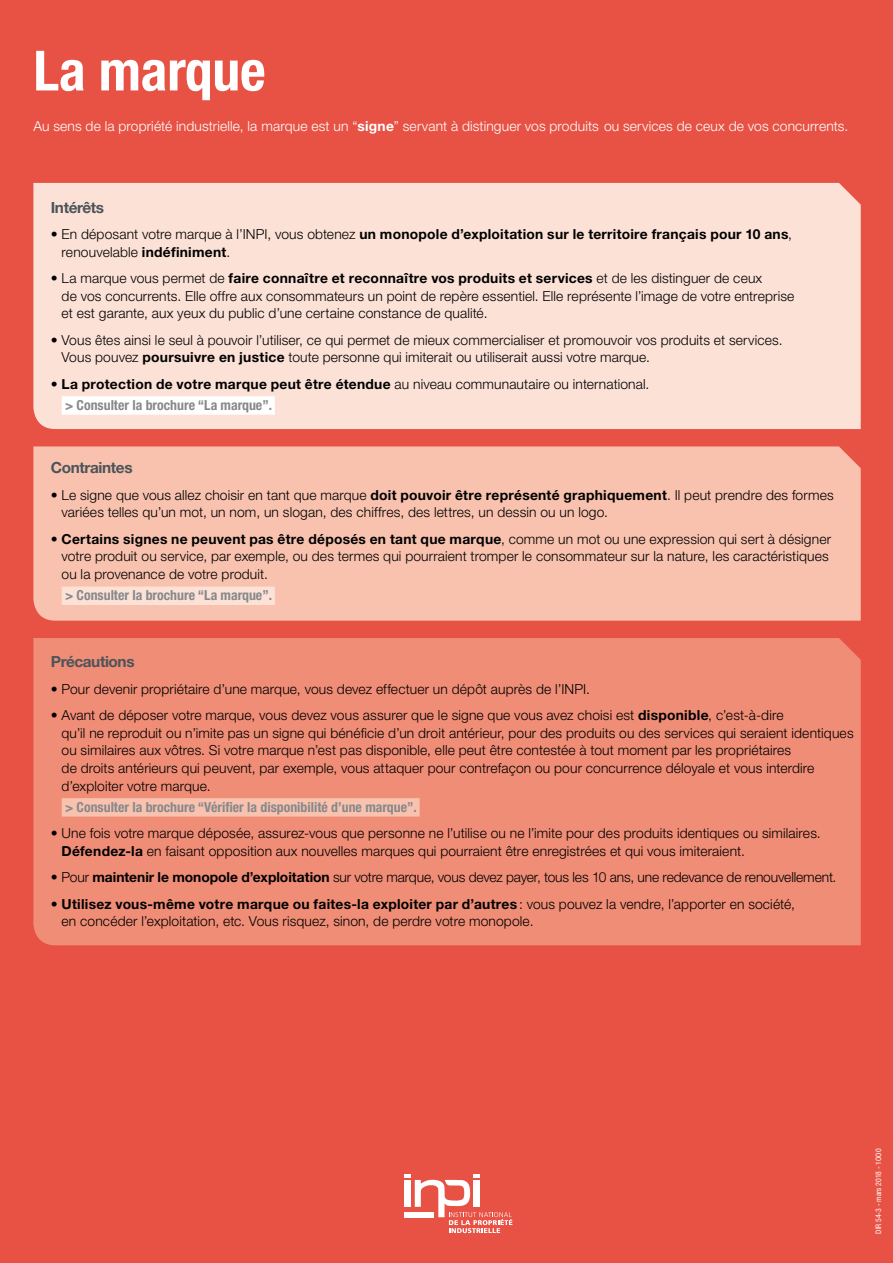
<style>
.page{position:relative;width:893px;height:1263px;background:#e85245}
.page>*{position:absolute;margin:0;border:0;box-sizing:border-box;transform-origin:0 0}
.t1{font:700 condensed 55.5px "Helvetica Neue LT Std";color:#fff}
.t2{font:700 15.3px "Helvetica Neue LT Std";letter-spacing:-.025em;color:#4c5459}
.t3{font:300 13.8px/17.7px "Helvetica Neue LT Std";letter-spacing:.01em;color:#000}
.t4{font:700 13.8px/17.7px "Helvetica Neue LT Std";letter-spacing:.02em;color:#000}
.t5{font:300 13.8px "Helvetica Neue LT Std";letter-spacing:.01em;color:#fff}
.t6{font:300 13.8px "Helvetica Neue LT Std";letter-spacing:-.01em;color:#000}
.t7{font:700 condensed 13.8px "Helvetica Neue LT Std";color:#87888a}
.t8{font:condensed 7.65px "Helvetica Neue";color:#fff}
.t9{font:condensed 7.65px "Helvetica Neue LT Std";color:#fff}
.s1{font-weight:700}
.s2{font-weight:300}
.s3{font-stretch:condensed;color:#87888a}
.s4{font-stretch:normal}
.s5{font-family:"Helvetica Neue"}
</style>
<div class="page">
<div style="left:33px;top:183px;width:828px;height:246px;background:#fce1d7"></div>
<div style="left:62px;top:396px;width:213px;height:19px;background:#fff"></div>
<div style="left:33px;top:446px;width:828px;height:175px;background:#f8c2af"></div>
<div style="left:62px;top:587px;width:213px;height:18px;background:#fce1d7"></div>
<div style="left:33px;top:638px;width:828px;height:307px;background:#f08d76"></div>
<div style="left:62px;top:798px;width:358px;height:18px;background:#f8c2af"></div>
<svg style="left:404px;top:1174px;width:108px;height:59px"></svg>
<div style="left:474px;top:1180px;width:6px;height:27px;background:#fff"></div>
<div style="left:404px;top:1212px;width:30px;height:5px;background:#fff"></div>
<h1 class="t1" style="left:33px;top:37px;width:234px">La marque</h1>
<p class="t5" style="left:33px;top:117px;width:816px">Au sens de la propriété industrielle, la marque est un “<span class="s1">signe</span>” servant à distinguer vos produits ou services de ceux de vos concurrents.</p>
<p class="t2" style="left:51px;top:198px;width:55px">Intérêts</p>
<p class="t4" style="left:62px;top:225px;width:732px;text-indent:-11px"><span class="s2">• En déposant votre marque à l’INPI, vous obtenez</span> un monopole d’exploitation sur le territoire français pour 10 ans<span class="s2">, renouvelable</span> indéfiniment<span class="s2">.</span></p>
<p class="t3" style="left:62px;top:269px;width:734px;text-indent:-11px">• La marque vous permet de <span class="s1">faire connaître et reconnaître vos produits et services</span> et de les distinguer de ceux<br>de vos concurrents. Elle offre aux consommateurs un point de repère essentiel. Elle représente l’image de votre entreprise et est garante, aux yeux du public d’une certaine constance de qualité.</p>
<p class="t3" style="left:62px;top:331px;width:722px;text-indent:-11px">• Vous êtes ainsi le seul à pouvoir l’utiliser, ce qui permet de mieux commercialiser et promouvoir vos produits et services.<br>Vous pouvez <span class="s1">poursuivre en justice</span> toute personne qui imiterait ou utiliserait aussi votre marque.</p>
<p class="t4" style="left:65px;top:373px;width:586px;line-height:21.3px;text-indent:-14px"><span class="s2">•</span> La protection de votre marque peut être étendue <span class="s2">au niveau communautaire ou international. </span><span class="s3">&gt; Consulter la brochure “La marque”.</span></p>
<p class="t2" style="left:51px;top:458px;width:83px">Contraintes</p>
<p class="t3" style="left:62px;top:486px;width:774px;text-indent:-11px">• Le signe que vous allez choisir en tant que marque <span class="s1">doit pouvoir être représenté graphiquement</span>. Il peut prendre des formes variées telles qu’un mot, un nom, un slogan, des chiffres, des lettres, un dessin ou un logo.</p>
<p class="t3" style="left:62px;top:530px;width:771px;text-indent:-11px">• <span class="s1">Certains signes ne peuvent pas être déposés en tant que marque</span>, comme un mot ou une expression qui sert à désigner votre produit ou service, par exemple, ou des termes qui pourraient tromper le consommateur sur la nature, les caractéristiques ou la provenance de votre produit.</p>
<p class="t7" style="left:65px;top:587px;width:209px">&gt; Consulter la brochure “La marque”.</p>
<p class="t2" style="left:51px;top:652px;width:85px">Précautions</p>
<p class="t3" style="left:51px;top:680px;width:540px">• Pour devenir propriétaire d’une marque, vous devez effectuer un dépôt auprès de l’INPI.</p>
<p class="t3" style="left:62px;top:706px;width:793px;text-indent:-11px">• Avant de déposer votre marque, vous devez vous assurer que le signe que vous avez choisi est <span class="s1">disponible</span>, c’est-à-dire<br>qu’il ne reproduit ou n’imite pas un signe qui bénéficie d’un droit antérieur, pour des produits ou des services qui seraient identiques ou similaires aux vôtres. Si votre marque n’est pas disponible, elle peut être contestée à tout moment par les propriétaires<br>de droits antérieurs qui peuvent, par exemple, vous attaquer pour contrefaçon ou pour concurrence déloyale et vous interdire d’exploiter votre marque.</p>
<p class="t7" style="left:65px;top:799px;width:353px">&gt; Consulter la brochure “vérifier la disponibilité d’une marque”.</p>
<p class="t3" style="left:62px;top:824px;width:761px;text-indent:-11px">• Une fois votre marque déposée, assurez-vous que personne ne l’utilise ou ne l’imite pour des produits identiques ou similaires.<br><span class="s1">Défendez-la</span> en faisant opposition aux nouvelles marques qui pourraient être enregistrées et qui vous imiteraient.</p>
<p class="t6" style="left:51px;top:869px;width:787px">• Pour <span class="s1">maintenir le monopole d’exploitation</span> sur votre marque, vous devez payer, tous les 10 ans, une redevance de renouvellement.</p>
<p class="t3" style="left:62px;top:895px;width:735px;text-indent:-11px">• <span class="s1">Utilisez vous-même votre marque ou faites-la exploiter par d’autres</span>: vous pouvez la vendre, l’apporter en société, en concéder l’exploitation, etc. Vous risquez, sinon, de perdre votre monopole.</p>
<p class="t8" style="left:874px;top:1233px;width:86px;rotate:-90deg">DIR 54-3 - mars 2018 - 1<span class="s4">00</span>0</p>
<p class="t9" style="left:873px;top:1174px;width:26px;rotate:-90deg">3 5 <span class="s5">0</span></p>
</div>
